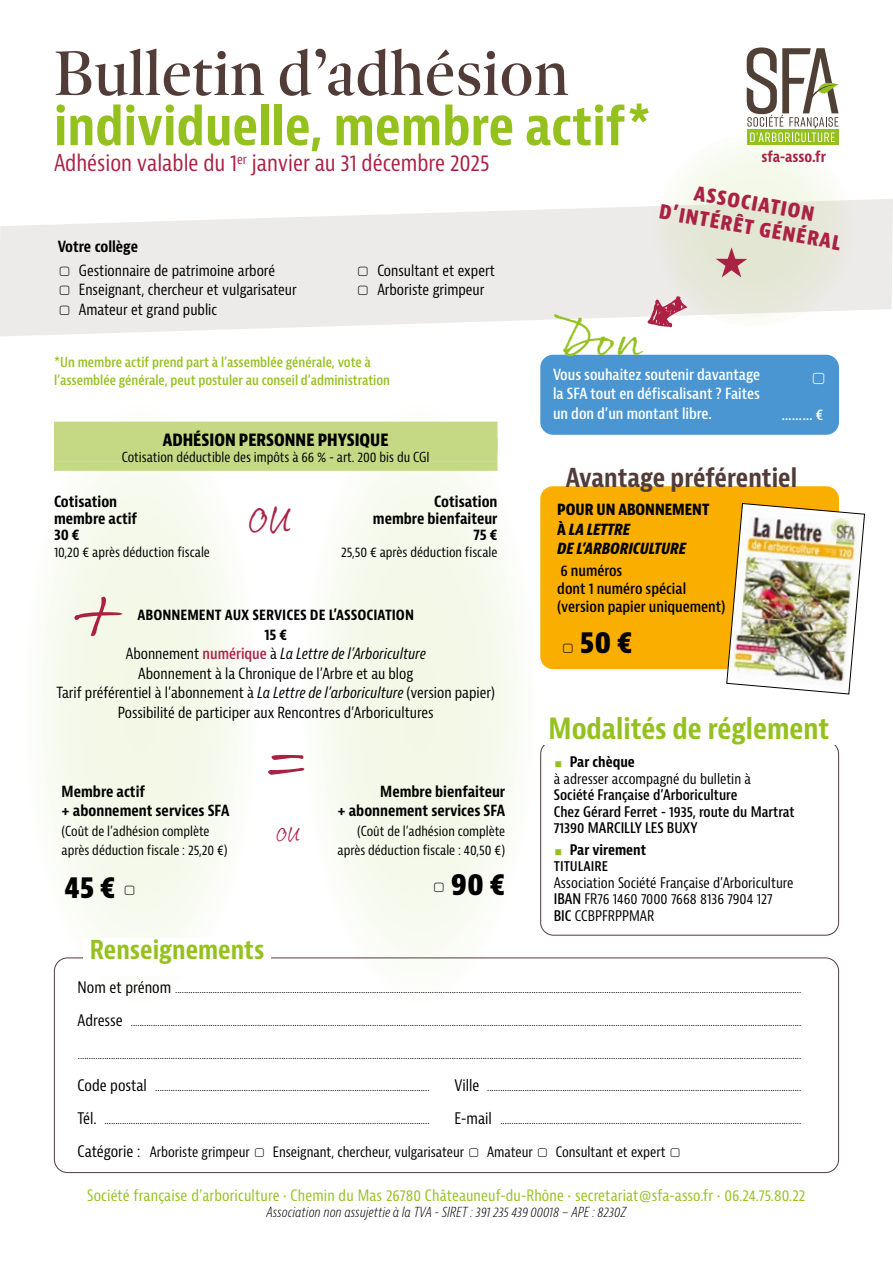
<style>
.page{position:relative;width:893px;height:1263px;background:#fff}
.page>*{position:absolute;margin:0;border:0;box-sizing:border-box;transform-origin:0 0}
.t1{font:91.35px "Rollerscript Smooth";color:#ab2144}
.t2{font:73.05px "Rollerscript Smooth";color:#ab2144}
.t3{font:64.95px "Dejanire Headline";color:#523c38}
.t4{font:700 condensed 52.65px "Bernina Sans";color:#95c11f}
.t5{font:48.45px "Rollerscript Rough";color:#95c11f}
.t6{font:41.1px "Rollerscript Smooth";color:#ab2144}
.t7{font:700 condensed 30px "Bernina Sans";color:#000}
.t8{font:700 condensed 28.5px "Bernina Sans";color:#95c11f}
.t9{font:700 condensed 25.5px "Bernina Sans";color:#523c38}
.t10{font:700 condensed 25.5px "Bernina Sans";color:#95c11f}
.t11{font:22.65px "Rollerscript Smooth";color:#ab2144}
.t12{font:condensed 22.5px "Bernina Sans";color:#ab2144}
.t13{font:700 condensed 21px/24px "Bernina Sans";color:#ab2144;text-align:center}
.t14{font:700 condensed 16.5px "Bernina Sans";color:#000}
.t15{font:condensed 15.3px "Bernina Sans";letter-spacing:.01em;color:#95c11f}
.t16{font:condensed 15px/19.5px "Bernina Sans";color:#000}
.t17{font:700 condensed 15px/16.5px "Bernina Sans";color:#000}
.t18{font:600 condensed 15px/19.5px "Bernina Sans";color:#fff;text-align:justify}
.t19{font:600 condensed 15px/18px "Bernina Sans";color:#000}
.t20{font:italic 800 condensed 15px/19.2px "Bernina Sans";color:#000}
.t21{font:700 condensed 14.85px "Bernina Sans";letter-spacing:-.005em;color:#ab2144}
.t22{font:condensed 14.25px/16.5px "Bernina Sans";color:#000}
.t23{font:600 condensed 14.25px/16.5px "Bernina Sans";color:#000}
.t24{font:700 condensed 14.25px/16.5px "Bernina Sans";color:#000}
.t25{font:condensed 13.95px "Bernina Sans";color:#000}
.t26{font:condensed 13.5px/19.5px "Bernina Sans";color:#000}
.t27{font:600 condensed 13.5px/18px "Bernina Sans";color:#95c11f}
.t28{font:italic 300 condensed 13.5px "Bernina Sans";color:#000}
.t29{font:condensed 10.95px "Bernina Sans";color:#000}
.s1{font-weight:700}
.s2{font-weight:600;color:#ab2144}
.s3{font-style:italic}
.s4{font-weight:700;font-style:normal}
.s5{color:#95c11f}
.s6{font-weight:600}
.s7{font-size:15.6px}
</style>
<div class="page">
<svg style="left:0;top:199px;width:893px;height:137px;fill:#edebe9"></svg>
<svg style="left:652px;top:135px;width:204px;height:191px"></svg>
<div style="left:301px;top:403px;width:236px;height:600px;background:linear-gradient(to right,#f8fbf0,#f8faf0);border-radius:50%"></div>
<div style="left:22px;top:403px;width:236px;height:600px;background:linear-gradient(to right,#f8faf0,#f7faef);border-radius:50%"></div>
<div style="left:747px;top:130px;width:92px;height:15px;background:#95c11f"></div>
<svg style="left:747px;top:47px;width:92px;height:95px"></svg>
<div style="left:54px;top:957px;width:785px;height:216px;border:1px solid #523c38;border-radius:13px"></div>
<div style="left:84px;top:938px;width:187px;height:38px;background:#fff"></div>
<div style="left:54px;top:422px;width:443px;height:24px;background:#c5d984"></div>
<div style="left:54px;top:438px;width:443px;height:24px;background:#c5d984"></div>
<div style="left:54px;top:462px;width:443px;height:9px;background:#c5d984"></div>
<div style="left:540px;top:486px;width:299px;height:183px;background:#f9ae00;border-radius:13px"></div>
<img style="left:726px;top:503px;width:139px;height:191px">
<div style="left:540px;top:741px;width:299px;height:194px;border:1px solid #523c38;border-radius:13px"></div>
<div style="left:539px;top:716px;width:300px;height:28px;background:#fff"></div>
<div style="left:540px;top:355px;width:299px;height:80px;background:#4a96d2;border-radius:13px"></div>
<svg style="left:640px;top:289px;width:52px;height:47px"></svg>
<svg style="left:716px;top:247px;width:31px;height:30px"></svg>
<h3 class="t3" style="left:54px;top:35px;width:516px">Bulletin d’adhésion</h3>
<h3 class="t4" style="left:54px;top:94px;width:599px">individuelle, membre actif*</h3>
<h3 class="t12" style="left:54px;top:149px;width:437px">Adhésion valable du 1<sup>er</sup> janvier au 31 décembre 2025</h3>
<h3 class="t16" style="left:58px;top:235px;width:219px;line-height:23.7px"><span class="s1">Votre collège<br></span>▢ Gestionnaire de patrimoine arboré</h3>
<h3 class="t16" style="left:356px;top:261px;width:140px">▢ Consultant et expert</h3>
<h3 class="t21" style="left:761px;top:148px;width:66px">sfa-asso.fr</h3>
<h3 class="t13" style="left:666px;top:176px;width:186px;rotate:10deg">ASSOCIATION<br>D’INTÉRÊT GÉNÉRAL</h3>
<h3 class="t16" style="left:58px;top:280px;width:241px">▢ Enseignant, chercheur et vulgarisateur</h3>
<h3 class="t16" style="left:356px;top:280px;width:130px">▢ Arboriste grimpeur</h3>
<h3 class="t16" style="left:58px;top:300px;width:161px">▢ Amateur et grand public</h3>
<p class="t27" style="left:54px;top:353px;width:338px">*Un membre actif prend part à l’assemblée générale, vote à l’assemblée générale, peut postuler au conseil d’administration</p>
<h3 class="t14" style="left:163px;top:429px;width:227px">ADHÉSION PERSONNE PHYSIQUE</h3>
<p class="t26" style="left:122px;top:447px;width:309px">Cotisation déductible des impôts à 66 % - art. 200 bis du CGI</p>
<h3 class="t17" style="left:54px;top:494px;width:85px">Cotisation membre actif<br>30 €</h3>
<p class="t26" style="left:54px;top:542px;width:157px">10,20 € après déduction fiscale</p>
<h3 class="t6" style="left:249px;top:493px;width:45px">OU</h3>
<h3 class="t17" style="left:373px;top:494px;width:126px;text-align:right">Cotisation<br>membre bienfaiteur<br>75 €</h3>
<p class="t26" style="left:341px;top:542px;width:158px">25,50 € après déduction fiscale</p>
<h1 class="t1" style="left:68px;top:554px;width:61px">+</h1>
<p class="t16" style="left:57px;top:605px;width:440px;text-align:center"><span class="s1">ABONNEMENT AUX SERVICES DE L’ASSOCIATION<br>15 €<br></span>Abonnement <span class="s2">numérique</span> à <span class="s3">La Lettre de l’Arboriculture<br></span>Abonnement à la Chronique de l’Arbre et au blog<br>Tarif préférentiel à l’abonnement à <span class="s3">La Lettre de l’arboriculture</span> (version papier)<br>Possibilité de participer aux Rencontres d’Arboricultures</p>
<h3 class="t17" style="left:62px;top:782px;width:169px;line-height:19.5px">Membre actif<br>+ abonnement services SFA</h3>
<p class="t26" style="left:62px;top:821px;width:168px">(Coût de l’adhésion complète après déduction fiscale : 25,20 €)</p>
<h2 class="t2" style="left:260px;top:714px;width:55px">=</h2>
<h3 class="t11" style="left:277px;top:820px;width:26px">OU</h3>
<h3 class="t17" style="left:337px;top:782px;width:169px;line-height:19.5px;text-align:right">Membre bienfaiteur<br>+ abonnement services SFA</h3>
<p class="t26" style="left:338px;top:821px;width:169px;text-align:right">(Coût de l’adhésion complète après déduction fiscale : 40,50 €)</p>
<h3 class="t7" style="left:64px;top:869px;width:74px">45 € ▢</h3>
<h3 class="t7" style="left:432px;top:866px;width:74px">▢ 90 €</h3>
<h3 class="t10" style="left:90px;top:934px;width:176px">Renseignements</h3>
<h3 class="t5" style="left:557px;top:309px;width:87px">Don</h3>
<h3 class="t18" style="left:553px;top:365px;width:209px">Vous souhaitez soutenir davantage la SFA tout en défiscalisant ? Faites un don d’un montant libre.</h3>
<h3 class="t18" style="left:782px;top:405px;width:43px">……… €</h3>
<h3 class="t9" style="left:566px;top:462px;width:233px">Avantage préférentiel</h3>
<h3 class="t20" style="left:557px;top:501px;width:153px"><span class="s4">POUR UN ABONNEMENT<br>À</span> LA LETTRE<br>DE L’ARBORICULTURE</h3>
<h3 class="t19" style="left:557px;top:562px;width:170px">6 numéros<br>dont 1 numéro spécial (version papier uniquement)</h3>
<h3 class="t7" style="left:561px;top:624px;width:72px">▢ 50 €</h3>
<h3 class="t8" style="left:549px;top:711px;width:282px">Modalités de réglement</h3>
<h3 class="t22" style="left:554px;top:754px;width:199px"><span class="s5">◼</span> <span class="s1">Par chèque<br></span>à adresser accompagné du bulletin à</h3>
<h3 class="t23" style="left:554px;top:787px;width:243px">Société Française d’Arboriculture<br>Chez Gérard Ferret - 1935, route du Martrat<br>71390 MARCILLY LES BUXY</h3>
<h3 class="t24" style="left:554px;top:842px;width:94px"><span class="s5">◼</span> Par virement<br><span class="s6">TITULAIRE</span></h3>
<h3 class="t22" style="left:554px;top:875px;width:241px">Association Société Française d’Arboriculture<br><span class="s6">IBAN</span> FR76 1460 7000 7668 8136 7904 127<br><span class="s6">BIC</span> CCBPFRPPMAR</h3>
<p class="t29" style="left:78px;top:982px;width:725px"><span class="s7">Nom et prénom</span> ...........................................................................................................................................................................................................................................................................................</p>
<p class="t29" style="left:78px;top:1015px;width:725px"><span class="s7">Adresse</span> ...............................................................................................................................................................................................................................................................................................................</p>
<p class="t29" style="left:78px;top:1048px;width:725px">.......................................................................................................................................................................................................................................................................................................................................</p>
<p class="t29" style="left:78px;top:1080px;width:353px"><span class="s7">Code postal</span> ............................................................................................................................</p>
<p class="t29" style="left:454px;top:1080px;width:348px"><span class="s7">Ville</span> ..............................................................................................................................................</p>
<p class="t29" style="left:78px;top:1113px;width:353px"><span class="s7">Tél.</span> ...................................................................................................................................................</p>
<p class="t29" style="left:454px;top:1113px;width:348px"><span class="s7">E-mail</span> ........................................................................................................................................</p>
<p class="t25" style="left:78px;top:1143px;width:605px"><span class="s7">Catégorie :</span> Arboriste grimpeur ▢ Enseignant, chercheur, vulgarisateur ▢ Amateur ▢ Consultant et expert ▢</p>
<h3 class="t15" style="left:87px;top:1185px;width:720px">Société française d’arboriculture • Chemin du Mas 26780 Châteauneuf-du-Rhône • secretariat@sfa-asso.fr • 06.24.75.80.22</h3>
<p class="t28" style="left:266px;top:1204px;width:361px">Association non assujettie à la TVA - SIRET : 391 235 439 00018 – APE : 8230Z</p>
</div>
